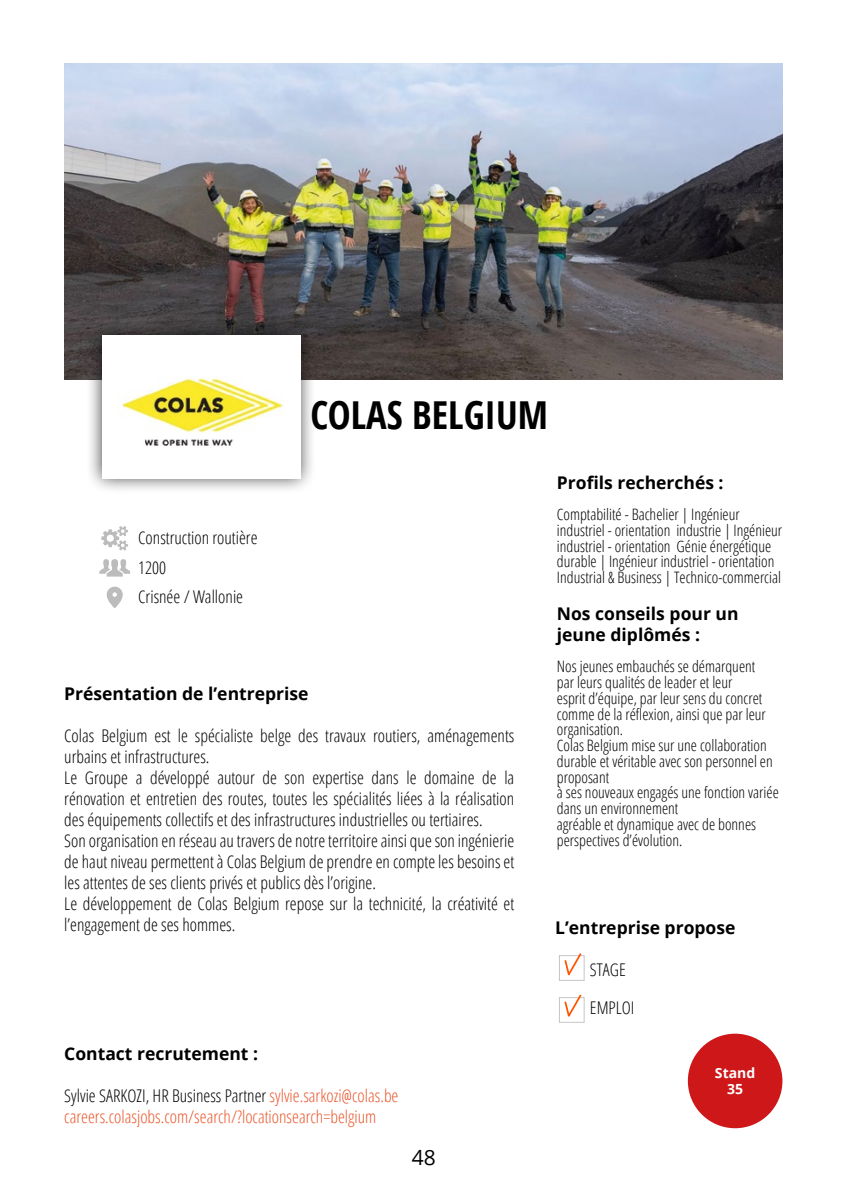
<style>
.page{position:relative;width:844px;height:1191px;background:#fff}
.page>*{position:absolute;margin:0;border:0;box-sizing:border-box;transform-origin:0 0}
.t1{font:700 condensed 38.5px "Open Sans";color:#000}
.t2{font:21px "Open Sans";color:#000}
.t3{font:300 condensed 17.5px/21px "Open Sans";color:#000}
.t4{font:700 17.5px/21px "Open Sans";color:#000}
.t5{font:300 condensed 17.5px/21px "Open Sans";color:#ea562c}
.t6{font:300 condensed 15.75px/15.8px "Open Sans";color:#000}
.t7{font:700 14px/16.8px "Open Sans";color:#fff;text-align:center}
.s1{color:#000}
</style>
<div class="page">
<img style="left:65px;top:63px;width:717px;height:316px">
<div style="left:86px;top:320px;width:230px;height:175px;background:#000;opacity:.75"></div>
<img style="left:102px;top:336px;width:198px;height:142px">
<div style="left:687px;top:1033px;width:95px;height:95px;background:#cd1719;border-radius:50%"></div>
<div style="left:559px;top:955px;width:25px;height:25px;border:1px solid #c6c6c6"></div>
<div style="left:559px;top:997px;width:25px;height:25px;border:1px solid #c6c6c6"></div>
<svg style="left:563px;top:994px;width:20px;height:26px"></svg>
<svg style="left:563px;top:953px;width:20px;height:26px"></svg>
<svg style="left:101px;top:526px;width:27px;height:24px"></svg>
<svg style="left:99px;top:559px;width:31px;height:17px"></svg>
<svg style="left:107px;top:586px;width:16px;height:22px"></svg>
<h1 class="t1" style="left:310px;top:388px;width:239px">COLAS BELGIUM</h1>
<p class="t3" style="left:138px;top:522px;width:121px;line-height:29.6px">Construction routière<br>1200</p>
<p class="t3" style="left:138px;top:585px;width:106px">Crisnée / Wallonie</p>
<p class="t4" style="left:64px;top:682px;width:246px">Présentation de l’entreprise</p>
<p class="t3" style="left:64px;top:724px;width:451px">Colas Belgium est le spécialiste belge des travaux routiers, aménagements urbains et infrastructures.<br>Le Groupe a développé autour de son expertise dans le domaine de la rénovation et entretien des routes, toutes les spécialités liées à la réalisation des équipements collectifs et des infrastructures industrielles ou tertiaires.<br>Son organisation en réseau au travers de notre territoire ainsi que son ingénierie de haut niveau permettent à Colas Belgium de prendre en compte les besoins et les attentes de ses clients privés et publics dès l’origine.<br>Le développement de Colas Belgium repose sur la technicité, la créativité et l’engagement de ses hommes.</p>
<p class="t4" style="left:64px;top:1043px;width:195px">Contact recrutement :</p>
<p class="t5" style="left:64px;top:1085px;width:335px"><span class="s1">Sylvie SARKOZI, HR Business Partner</span> sylvie.sarkozi@colas.be careers.colasjobs.com/search/?locationsearch=belgium</p>
<p class="t2" style="left:412px;top:1142px;width:26px">48</p>
<p class="t4" style="left:556px;top:471px;width:168px">Profils recherchés :</p>
<p class="t6" style="left:556px;top:506px;width:227px">Comptabilité - Bachelier | Ingénieur industriel - orientation industrie | Ingénieur industriel - orientation Génie énergétique durable | Ingénieur industriel - orientation Industrial &amp; Business | Technico-commercial</p>
<p class="t4" style="left:556px;top:602px;width:183px">Nos conseils pour un jeune diplômés :</p>
<p class="t6" style="left:556px;top:658px;width:223px">Nos jeunes embauchés se démarquent<br>par leurs qualités de leader et leur<br>esprit d’équipe, par leur sens du concret comme de la réflexion, ainsi que par leur organisation.<br>Colas Belgium mise sur une collaboration durable et véritable avec son personnel en proposant<br>à ses nouveaux engagés une fonction variée dans un environnement<br>agréable et dynamique avec de bonnes perspectives d’évolution.</p>
<p class="t4" style="left:555px;top:916px;width:182px">L’entreprise propose</p>
<p class="t3" style="left:589px;top:958px;width:37px">STAGE</p>
<p class="t3" style="left:589px;top:997px;width:46px">EMPLOI</p>
<p class="t7" style="left:714px;top:1063px;width:42px">Stand<br>35</p>
</div>
